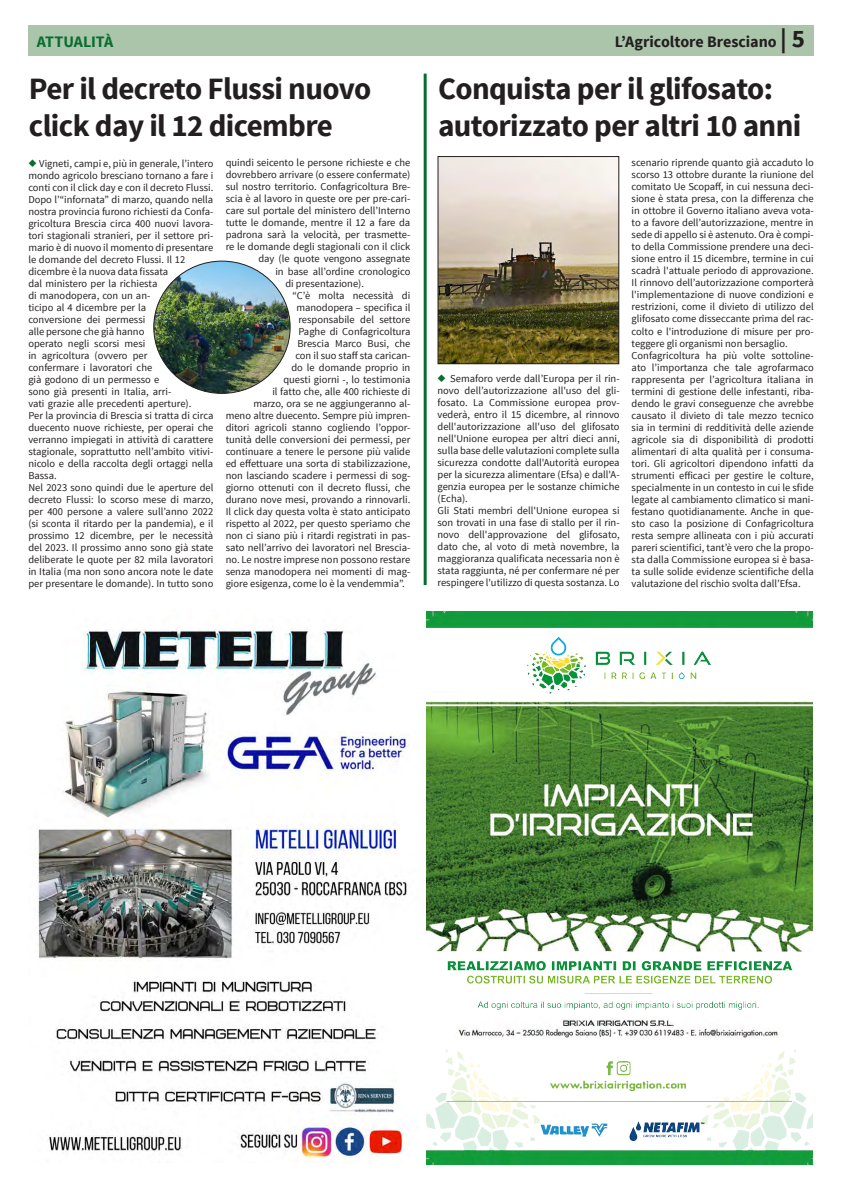
<style>
.page{position:relative;width:842px;height:1191px;background:#fff}
.page>*{position:absolute;margin:0;border:0;box-sizing:border-box;transform-origin:0 0}
.Testo_lungo{font:700 31px/37.2px "Source Sans Pro";letter-spacing:-.02em;color:#231f20}
.t1{font:700 16px "Source Sans Pro";letter-spacing:-.005em;color:#231f20}
.t2{font:700 16px "Source Sans Pro";letter-spacing:-.01em;color:#086d2f}
.Testo_lungo-2{font:10.5px/12px "Source Sans Pro";color:#231f20;text-align:justify}
.s1{font-size:25px}
.s2{color:#086d2f}
</style>
<div class="page">
<div style="left:28px;top:26px;width:786px;height:30px;background:#abc5ab"></div>
<img style="left:439px;top:158px;width:178px;height:204px">
<div style="left:437px;top:156px;width:182px;height:208px;border:1px solid #231f20"></div>
<hr style="left:424px;top:74px;width:3px;height:511px;background:#086d2f">
<img style="left:154px;top:261px;width:136px;height:132px">
<img style="left:38px;top:628px;width:370px;height:531px">
<img style="left:427px;top:611px;width:385px;height:553px">
<p class="t2" style="left:37px;top:32px;width:78px">ATTUALITÀ</p>
<p class="t1" style="left:615px;top:32px;width:192px">L’Agricoltore Bresciano <span class="s1">| 5</span></p>
<p class="Testo_lungo" style="left:438px;top:71px;width:365px">Conquista per il glifosato: autorizzato per altri 10 anni</p>
<p class="Testo_lungo" style="left:29px;top:71px;width:344px">Per il decreto Flussi nuovo click day il 12 dicembre</p>
<p class="Testo_lungo-2" style="left:28px;top:157px;width:187px;text-align:left"><span class="s2">◆</span> Vigneti, campi e, più in generale, l’intero mondo agricolo bresciano tornano a fare i conti con il click day e con il decreto Flussi.<br>Dopo l’“infornata” di marzo, quando nella nostra provincia furono richiesti da Confa&shy;gricoltura Brescia circa 400 nuovi lavora&shy;tori stagionali stranieri, per il settore pri&shy;mario è di nuovo il momento di presentare le domande del decreto Flussi. Il 12 dicembre è la nuova data fissata<br>dal ministero per la richiesta<br>di manodopera, con un an-<br>ticipo al 4 dicembre per la<br>conversione dei permessi<br>alle persone che già hanno<br>operato negli scorsi mesi<br>in agricoltura (ovvero per<br>confermare i lavoratori che<br>già godono di un permesso e<br>sono già presenti in Italia, arri-<br>vati grazie alle precedenti aperture).<br>Per la provincia di Brescia si tratta di circa duecento nuove richieste, per operai che verranno impiegati in attività di carattere stagionale, soprattutto nell’ambito vitivi&shy;nicolo e della raccolta degli ortaggi nella Bassa.</p>
<p class="Testo_lungo-2" style="left:28px;top:481px;width:187px">Nel 2023 sono quindi due le aperture del decreto Flussi: lo scorso mese di marzo, per 400 persone a valere sull’anno 2022 (si sconta il ritardo per la pandemia), e il prossimo 12 dicembre, per le necessità del 2023. Il prossimo anno sono già state deliberate le quote per 82 mila lavoratori in Italia (ma non sono ancora note le date per presentare le domande). In tutto sono</p>
<p class="Testo_lungo-2" style="left:632px;top:157px;width:184px">scenario riprende quanto già accaduto lo scorso 13 ottobre durante la riunione del comitato Ue Scopaff, in cui nessuna deci&shy;sione è stata presa, con la differenza che in ottobre il Governo italiano aveva vota&shy;to a favore dell’autorizzazione, mentre in sede di appello si è astenuto. Ora è compi&shy;to della Commissione prendere una deci&shy;sione entro il 15 dicembre, termine in cui scadrà l'attuale periodo di approvazione.<br>Il rinnovo dell’autorizzazione comporterà l'implementazione di nuove condizioni e restrizioni, come il divieto di utilizzo del glifosato come disseccante prima del rac&shy;colto e l'introduzione di misure per pro&shy;teggere gli organismi non bersaglio.</p>
<p class="Testo_lungo-2" style="left:632px;top:349px;width:184px">Confagricoltura ha più volte sottoline&shy;ato l’importanza che tale agrofarmaco rappresenta per l’agricoltura italiana in termini di gestione delle infestanti, riba&shy;dendo le gravi conseguenze che avrebbe causato il divieto di tale mezzo tecnico sia in termini di redditività delle aziende agricole sia di disponibilità di prodotti alimentari di alta qualità per i consuma&shy;tori. Gli agricoltori dipendono infatti da strumenti efficaci per gestire le colture, specialmente in un contesto in cui le sfide legate al cambiamento climatico si mani&shy;festano quotidianamente. Anche in que&shy;sto caso la posizione di Confagricoltura resta sempre allineata con i più accurati pareri scientifici, tant’è vero che la propo&shy;sta dalla Commissione europea si è basa&shy;ta sulle solide evidenze scientifiche della valutazione del rischio svolta dall’Efsa.</p>
<p class="Testo_lungo-2" style="left:226px;top:157px;width:186px">quindi seicento le persone richieste e che</p>
<p class="Testo_lungo-2" style="left:226px;top:169px;width:186px">dovrebbero arrivare (o essere confermate)</p>
<p class="Testo_lungo-2" style="left:226px;top:181px;width:186px">sul nostro territorio. Confagricoltura Bre-</p>
<p class="Testo_lungo-2" style="left:226px;top:193px;width:186px">scia è al lavoro in queste ore per pre-cari-</p>
<p class="Testo_lungo-2" style="left:226px;top:205px;width:186px">care sul portale del ministero dell’Interno</p>
<p class="Testo_lungo-2" style="left:226px;top:217px;width:186px">tutte le domande, mentre il 12 a fare da</p>
<p class="Testo_lungo-2" style="left:226px;top:229px;width:186px">padrona sarà la velocità, per trasmette-</p>
<p class="Testo_lungo-2" style="left:226px;top:241px;width:186px">re le domande degli stagionali con il click</p>
<p class="Testo_lungo-2" style="left:258px;top:253px;width:154px">day (le quote vengono assegnate</p>
<p class="Testo_lungo-2" style="left:275px;top:265px;width:137px">in base all’ordine cronologico</p>
<p class="Testo_lungo-2" style="left:285px;top:277px;width:80px">di presentazione).</p>
<p class="Testo_lungo-2" style="left:292px;top:289px;width:120px">“C’è molta necessità di</p>
<p class="Testo_lungo-2" style="left:296px;top:301px;width:116px">manodopera – specifica il</p>
<p class="Testo_lungo-2" style="left:298px;top:313px;width:114px">responsabile del settore</p>
<p class="Testo_lungo-2" style="left:298px;top:325px;width:114px">Paghe di Confagricoltura</p>
<p class="Testo_lungo-2" style="left:297px;top:337px;width:115px">Brescia Marco Busi, che</p>
<p class="Testo_lungo-2" style="left:295px;top:349px;width:117px">con il suo staff sta carican-</p>
<p class="Testo_lungo-2" style="left:291px;top:361px;width:120px">do le domande proprio in</p>
<p class="Testo_lungo-2" style="left:283px;top:373px;width:129px">questi giorni -, lo testimonia</p>
<p class="Testo_lungo-2" style="left:272px;top:385px;width:140px">il fatto che, alle 400 richieste di</p>
<p class="Testo_lungo-2" style="left:253px;top:397px;width:158px">marzo, ora se ne aggiungeranno al-</p>
<p class="Testo_lungo-2" style="left:226px;top:409px;width:186px">meno altre duecento. Sempre più impren-</p>
<p class="Testo_lungo-2" style="left:226px;top:421px;width:186px">ditori agricoli stanno cogliendo l’oppor-</p>
<p class="Testo_lungo-2" style="left:226px;top:433px;width:186px">tunità delle conversioni dei permessi, per</p>
<p class="Testo_lungo-2" style="left:226px;top:445px;width:186px">continuare a tenere le persone più valide</p>
<p class="Testo_lungo-2" style="left:226px;top:457px;width:186px">ed effettuare una sorta di stabilizzazione,</p>
<p class="Testo_lungo-2" style="left:226px;top:469px;width:186px">non lasciando scadere i permessi di sog-</p>
<p class="Testo_lungo-2" style="left:226px;top:481px;width:186px">giorno ottenuti con il decreto flussi, che</p>
<p class="Testo_lungo-2" style="left:226px;top:493px;width:186px">durano nove mesi, provando a rinnovarli.</p>
<p class="Testo_lungo-2" style="left:226px;top:505px;width:186px">Il click day questa volta è stato anticipato</p>
<p class="Testo_lungo-2" style="left:226px;top:517px;width:186px">rispetto al 2022, per questo speriamo che</p>
<p class="Testo_lungo-2" style="left:226px;top:529px;width:186px">non ci siano più i ritardi registrati in pas-</p>
<p class="Testo_lungo-2" style="left:226px;top:541px;width:186px">sato nell’arrivo dei lavoratori nel Brescia-</p>
<p class="Testo_lungo-2" style="left:226px;top:553px;width:186px">no. Le nostre imprese non possono restare</p>
<p class="Testo_lungo-2" style="left:226px;top:565px;width:186px">senza manodopera nei momenti di mag-</p>
<p class="Testo_lungo-2" style="left:226px;top:577px;width:181px">giore esigenza, come lo è la vendemmia”.</p>
<p class="Testo_lungo-2" style="left:437px;top:372px;width:184px"><span class="s2">◆</span> Semaforo verde dall’Europa per il rin&shy;novo dell’autorizzazione all'uso del gli&shy;fosato. La Commissione europea prov&shy;vederà, entro il 15 dicembre, al rinnovo dell'autorizzazione all'uso del glifosato nell'Unione europea per altri dieci anni, sulla base delle valutazioni complete sulla sicurezza condotte dall'Autorità europea per la sicurezza alimentare (Efsa) e dall'A&shy;genzia europea per le sostanze chimiche (Echa).</p>
<p class="Testo_lungo-2" style="left:437px;top:504px;width:184px">Gli Stati membri dell'Unione europea si son trovati in una fase di stallo per il rin&shy;novo dell'approvazione del glifosato, dato che, al voto di metà novembre, la maggioranza qualificata necessaria non è stata raggiunta, né per confermare né per respingere l'utilizzo di questa sostanza. Lo</p>
</div>
